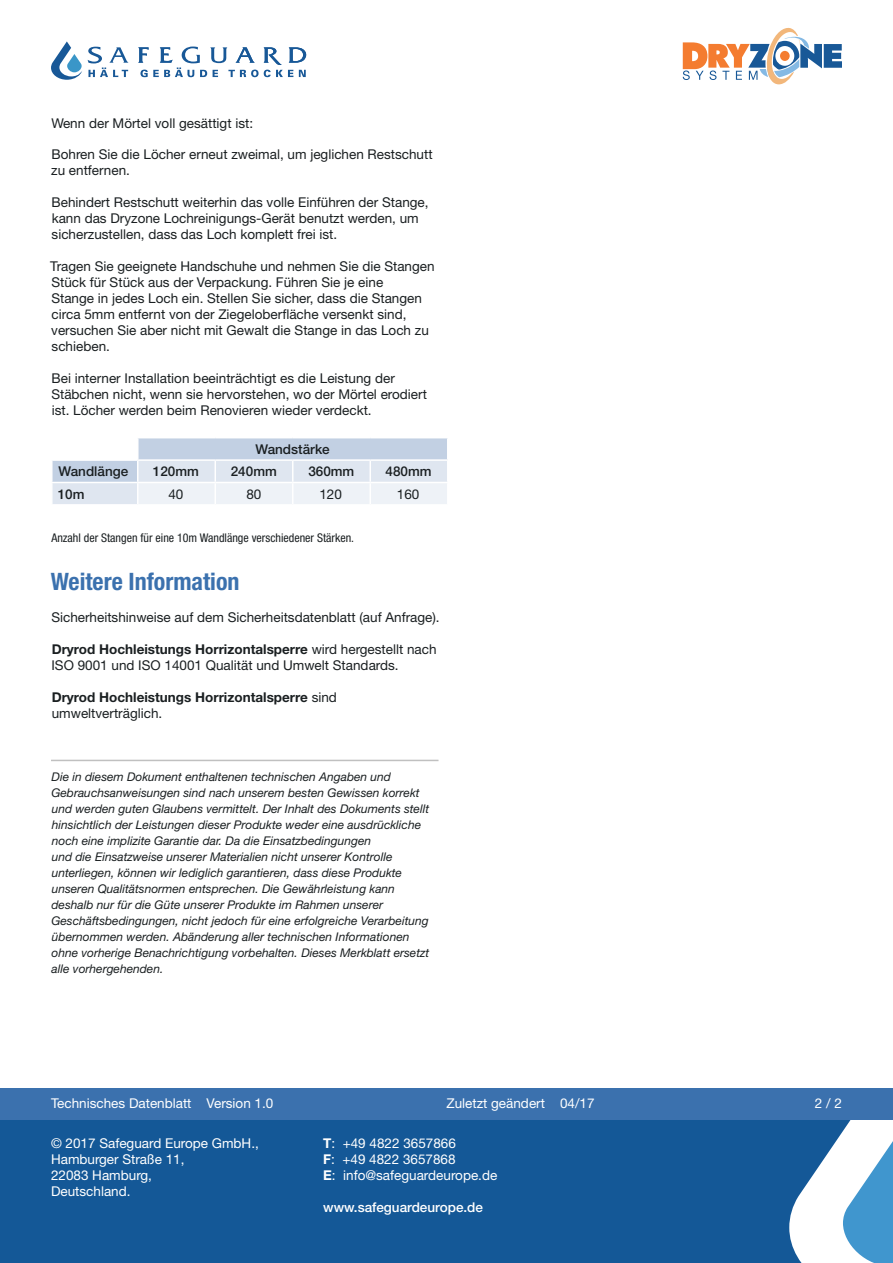
<style>
.page{position:relative;width:893px;height:1263px;background:#fff}
.page>*{position:absolute;margin:0;border:0;box-sizing:border-box;transform-origin:0 0}
.Header_2_-_7_5mm_Lea{font:700 condensed 24px "Helvetica Neue LT Std";color:#3b71ae}
.Paragraph_-_3_75mm_L{font:13.5px/15.9px "Helvetica Neue LT Std";color:#1a1f21}
.Company_Details_-_3{font:13.5px "Helvetica Neue LT Std";color:#fff}
.Paragraph_-_3_75mm_L-2{font:700 13.5px/15.9px "Helvetica Neue LT Std";color:#1a1f21}
.Document_Details_-_7{font:13.5px "Helvetica Neue LT Std";color:#fff}
.Table_Heading_-_3_75{font:500 13.5px "Helvetica Neue LT Std";color:#1a1f21}
.Company_Details_-_3-2{font:500 13.5px "Helvetica Neue LT Std";color:#fff}
.Table___Note_-_3_75m{font:13.5px "Helvetica Neue LT Std";color:#1a1f21}
.Disclaimer_-_3_75mm{font:italic 12px/15.9px "Helvetica Neue LT Std";color:#1a1f21}
.Paragraph_-_3_75mm_L-3{font:condensed 12px "Helvetica Neue LT Std";color:#1a1f21}
.s1{font-weight:700}
.s2{font-weight:400}
</style>
<div class="page">
<div style="left:0;top:1103px;width:893px;height:160px;background:#145897"></div>
<svg style="left:789px;top:1119px;width:104px;height:144px"></svg>
<div style="left:0;top:1087px;width:893px;height:32px;background:#3b71ae"></div>
<svg style="left:51px;top:41px;width:78px;height:39px"></svg>
<svg style="left:138px;top:47px;width:168px;height:30px"></svg>
<svg style="left:683px;top:27px;width:159px;height:57px"></svg>
<hr style="left:51px;top:760px;width:387px;height:1px;background:#c0c0c0">
<svg style="left:53px;top:438px;width:395px;height:66px;background:#dde4ef"></svg>
<hr style="left:137px;top:438px;width:2px;height:21px;background:#fff">
<hr style="left:51px;top:459px;width:87px;height:2px;background:#fff">
<hr style="left:137px;top:461px;width:2px;height:21px;background:#fff">
<hr style="left:51px;top:482px;width:87px;height:1px;background:#fff">
<hr style="left:137px;top:483px;width:2px;height:21px;background:#fff">
<p class="Paragraph_-_3_75mm_L" style="left:51px;top:115px;width:203px">Wenn der Mörtel voll gesättigt ist:</p>
<p class="Paragraph_-_3_75mm_L" style="left:51px;top:147px;width:383px">Bohren Sie die Löcher erneut zweimal, um jeglichen Restschutt zu entfernen.</p>
<p class="Paragraph_-_3_75mm_L" style="left:52px;top:194px;width:379px">Behindert Restschutt weiterhin das volle Einführen der Stange, kann das Dryzone Lochreinigungs-Gerät benutzt werden, um sicherzustellen, dass das Loch komplett frei ist.</p>
<p class="Paragraph_-_3_75mm_L" style="left:50px;top:258px;width:386px">Tragen Sie geeignete Handschuhe und nehmen Sie die Stangen Stück für Stück aus der Verpackung. Führen Sie je eine<br>Stange in jedes Loch ein. Stellen Sie sicher, dass die Stangen circa 5mm entfernt von der Ziegeloberfläche versenkt sind, versuchen Sie aber nicht mit Gewalt die Stange in das Loch zu schieben.</p>
<p class="Paragraph_-_3_75mm_L" style="left:51px;top:370px;width:377px">Bei interner Installation beeinträchtigt es die Leistung der<br>Stäbchen nicht, wenn sie hervorstehen, wo der Mörtel erodiert ist. Löcher werden beim Renovieren wieder verdeckt.</p>
<p class="Table_Heading_-_3_75" style="left:255px;top:441px;width:76px">Wandstärke</p>
<p class="Table_Heading_-_3_75" style="left:59px;top:463px;width:71px">Wandlänge</p>
<p class="Table_Heading_-_3_75" style="left:153px;top:463px;width:48px">120mm</p>
<p class="Table_Heading_-_3_75" style="left:231px;top:463px;width:48px">240mm</p>
<p class="Table_Heading_-_3_75" style="left:308px;top:463px;width:48px">360mm</p>
<p class="Table_Heading_-_3_75" style="left:385px;top:463px;width:48px">480mm</p>
<p class="Table_Heading_-_3_75" style="left:58px;top:486px;width:28px">10m</p>
<p class="Table___Note_-_3_75m" style="left:168px;top:486px;width:17px">40</p>
<p class="Table___Note_-_3_75m" style="left:246px;top:486px;width:17px">80</p>
<p class="Table___Note_-_3_75m" style="left:319px;top:486px;width:24px">120</p>
<p class="Table___Note_-_3_75m" style="left:397px;top:486px;width:24px">160</p>
<p class="Paragraph_-_3_75mm_L-3" style="left:51px;top:531px;width:304px">Anzahl der Stangen für eine 10m Wandlänge verschiedener Stärken.</p>
<h2 class="Header_2_-_7_5mm_Lea" style="left:51px;top:567px;width:190px">Weitere Information</h2>
<p class="Paragraph_-_3_75mm_L" style="left:51px;top:609px;width:390px">Sicherheitshinweise auf dem Sicherheitsdatenblatt (auf Anfrage).</p>
<p class="Paragraph_-_3_75mm_L" style="left:51px;top:641px;width:387px"><span class="s1">Dryrod Hochleistungs Horrizontalsperre</span> wird hergestellt nach<br>ISO 9001 und ISO 14001 Qualität und Umwelt Standards.</p>
<p class="Paragraph_-_3_75mm_L-2" style="left:52px;top:689px;width:287px">Dryrod Hochleistungs Horrizontalsperre <span class="s2">sind umweltverträglich.</span></p>
<p class="Disclaimer_-_3_75mm" style="left:51px;top:769px;width:379px">Die in diesem Dokument enthaltenen technischen Angaben und Gebrauchsanweisungen sind nach unserem besten Gewissen korrekt und werden guten Glaubens vermittelt. Der Inhalt des Dokuments stellt hinsichtlich der Leistungen dieser Produkte weder eine ausdrückliche noch eine implizite Garantie dar. Da die Einsatzbedingungen<br>und die Einsatzweise unserer Materialien nicht unserer Kontrolle unterliegen, können wir lediglich garantieren, dass diese Produkte unseren Qualitätsnormen entsprechen. Die Gewährleistung kann deshalb nur für die Güte unserer Produkte im Rahmen unserer Geschäftsbedingungen, nicht jedoch für eine erfolgreiche Verarbeitung übernommen werden. Abänderung aller technischen Informationen ohne vorherige Benachrichtigung vorbehalten. Dieses Merkblatt ersetzt alle vorhergehenden.</p>
<p class="Document_Details_-_7" style="left:51px;top:1095px;width:224px">Technisches Datenblatt Version 1.0</p>
<p class="Document_Details_-_7" style="left:446px;top:1095px;width:150px">Zuletzt geändert 04/17</p>
<p class="Document_Details_-_7" style="left:815px;top:1095px;width:29px">2 / 2</p>
<p class="Company_Details_-_3" style="left:51px;top:1135px;width:209px">© 2017 Safeguard Europe GmbH.,</p>
<p class="Company_Details_-_3" style="left:51px;top:1151px;width:135px">Hamburger Straße 11,</p>
<p class="Company_Details_-_3" style="left:51px;top:1167px;width:102px">22083 Hamburg,</p>
<p class="Company_Details_-_3" style="left:51px;top:1183px;width:81px">Deutschland.</p>
<p class="Company_Details_-_3" style="left:323px;top:1135px;width:134px"><span class="s1">T</span>: +49 4822 3657866</p>
<p class="Company_Details_-_3" style="left:323px;top:1151px;width:134px"><span class="s1">F</span>: +49 4822 3657868</p>
<p class="Company_Details_-_3" style="left:323px;top:1167px;width:176px"><span class="s1">E</span>: info@safeguardeurope.de</p>
<p class="Company_Details_-_3-2" style="left:323px;top:1199px;width:161px">www.safeguardeurope.de</p>
</div>
